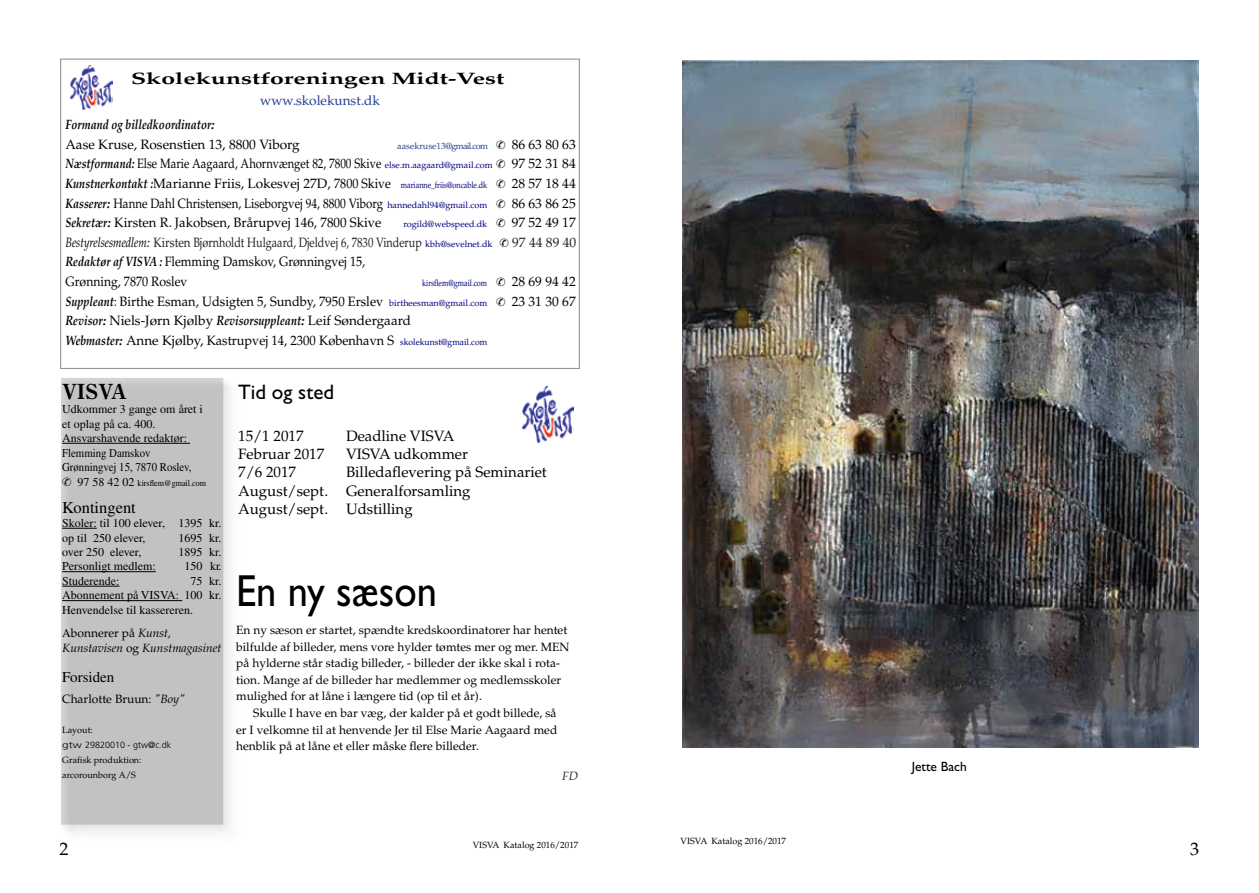
<style>
.page{position:relative;width:1259px;height:893px;background:#fff}
.page>*{position:absolute;margin:0;border:0;box-sizing:border-box;transform-origin:0 0}
.t1{font:45px "Gill Sans";color:#000;scale:.9 1}
.t2{font:21px "Gill Sans";color:#000}
.t3{font:700 21px "Century Oldstyle BT";color:#000}
.t4{font:18px "Palm Springs";color:#000}
.t5{font:700 16.5px "Palm Springs";color:#000;scale:1.5 1}
.t6{font:16.5px "Times";color:#000}
.t7{font:15px/18.1px "Palm Springs";color:#000}
.t8{font:15px "Times";color:#000}
.t9{font:13.5px/19.6px "Palm Springs";color:#000}
.t10{font:13.5px "Palm Springs";color:#222;scale:.85 1}
.t11{font:13.5px "Palm Springs";color:#000;scale:.83 1}
.t12{font:13.5px "Palm Springs";color:#000;scale:.85 1}
.t13{font:13.5px "Palm Springs";color:#000;scale:.8 1}
.t14{font:13.5px/19.6px "Palm Springs";color:#000;scale:.9 1}
.t15{font:italic 700 13.5px "Palm Springs";color:#000;scale:.8 1}
.t16{font:13.5px "Palm Springs";color:#25408f}
.t17{font:13.5px "Gill Sans";color:#000}
.t18{font:13.5px "Palm Springs";color:#222}
.t19{font:12px/16.5px "Palm Springs";color:#000}
.t20{font:12px/14.4px "Times";color:#000}
.t21{font:italic 12px/14.5px "Palm Springs";color:#000}
.t22{font:italic 12px "Palm Springs";color:#222}
.t23{font:9px/15.1px "Palm Springs";color:#000}
.t24{font:9px "Times";color:#000;scale:.9 1}
.t25{font:9px "Palm Springs";color:#25408f}
.t26{font:300 9px "Frutiger";color:#000;scale:1.3 1}
.t27{font:9px "Palm Springs";color:#000080}
.t28{font:9px "Palm Springs";color:#000080;scale:.8 1}
.s1{font-weight:700;font-style:italic}
.s2{font-size:9px;color:#000080}
.s3{font-style:italic;color:#000}
.s4{font-size:12px}
.s5{font-family:"Times";font-style:normal}
.s6{font-style:normal}
.s7{font-style:italic}
</style>
<div class="page">
<svg style="left:63px;top:380px;width:168px;height:453px;background:#c4c4c4"></svg>
<div style="left:60px;top:59px;width:520px;height:310px;border:1px solid #939598"></div>
<img style="left:71px;top:66px;width:41px;height:44px">
<img style="left:522px;top:387px;width:52px;height:56px">
<hr style="left:62px;top:443px;width:128px;height:1px;background:#000">
<hr style="left:62px;top:528px;width:35px;height:1px;background:#000">
<hr style="left:62px;top:571px;width:94px;height:1px;background:#000">
<hr style="left:62px;top:586px;width:57px;height:1px;background:#000">
<hr style="left:62px;top:600px;width:120px;height:1px;background:#000">
<img style="left:682px;top:61px;width:516px;height:687px">
<svg style="left:63px;top:477px;width:8px;height:9px"></svg>
<h3 class="t5" style="left:131px;top:69px;width:250px">Skolekunstforeningen Midt-Vest</h3>
<p class="t16" style="left:260px;top:92px;width:121px">www.skolekunst.dk</p>
<p class="t15" style="left:65px;top:116px;width:188px">Formand og billedkoordinator:</p>
<p class="t9" style="left:65px;top:134px;width:236px">Aase Kruse, Rosenstien 13, 8800 Viborg</p>
<p class="t25" style="left:397px;top:140px;width:92px">aasekruse13@gmail.com</p>
<p class="t9" style="left:512px;top:134px;width:66px">86 63 80 63</p>
<p class="t11" style="left:65px;top:156px;width:516px"><span class="s1">Næstformand:</span> Else Marie Aagaard, Ahornvænget 82, 7800 Skive <span class="s2">else.m.aagaard@gmail.com</span></p>
<p class="t9" style="left:512px;top:154px;width:66px">97 52 31 84</p>
<p class="t9" style="left:65px;top:174px;width:423px"><span class="s1">Kunstnerkontakt :</span>Marianne Friis, Lokesvej 27D, 7800 Skive <span class="s2">marianne_friis@oncable.dk</span></p>
<p class="t9" style="left:512px;top:174px;width:66px">28 57 18 44</p>
<p class="t12" style="left:65px;top:195px;width:498px"><span class="s1">Kasserer:</span> Hanne Dahl Christensen, Liseborgvej 94, 8800 Viborg <span class="s2">hannedahl94@gmail.com</span></p>
<p class="t9" style="left:512px;top:193px;width:66px">86 63 86 25</p>
<p class="t9" style="left:65px;top:213px;width:318px"><span class="s1">Sekretær:</span> Kirsten R. Jakobsen, Brårupvej 146, 7800 Skive</p>
<p class="t27" style="left:403px;top:219px;width:85px">rogild@webspeed.dk</p>
<p class="t9" style="left:512px;top:213px;width:66px">97 52 49 17</p>
<p class="t10" style="left:65px;top:234px;width:504px"><span class="s3">Bestyrelsesmedlem:</span> Kirsten Bjørnholdt Hulgaard, Djeldvej 6, 7830 Vinderup <span class="s2">kbh@sevelnet.dk</span></p>
<p class="t18" style="left:512px;top:234px;width:66px">97 44 89 40</p>
<p class="t14" style="left:65px;top:252px;width:334px"><span class="s1">Redaktør af VISVA :</span> Flemming Damskov, Grønningvej 15,<br>Grønning, 7870 Roslev</p>
<p class="t28" style="left:422px;top:278px;width:83px">kirsflem@gmail.com</p>
<p class="t9" style="left:512px;top:272px;width:66px">28 69 94 42</p>
<p class="t13" style="left:65px;top:293px;width:529px"><span class="s1">Suppleant</span>: Birthe Esman, Udsigten 5, Sundby, 7950 Erslev <span class="s2">birtheesman@gmail.com</span></p>
<p class="t9" style="left:512px;top:292px;width:66px">23 31 30 67</p>
<p class="t9" style="left:65px;top:311px;width:423px"><span class="s1">Revisor:</span> Niels-Jørn Kjølby <span class="s1">Revisorsuppleant:</span> Leif Søndergaard<br><span class="s1">Webmaster:</span> Anne Kjølby, Kastrupvej 14, 2300 København S <span class="s2">skolekunst@gmail.com</span></p>
<h2 class="t3" style="left:62px;top:378px;width:66px">VISVA</h2>
<p class="t20" style="left:62px;top:402px;width:142px">Udkommer 3 gange om året i et oplag på ca. 400.<br>Ansvarshavende redaktør:<br>Flemming Damskov<br>Grønningvej 15, 7870 Roslev,</p>
<p class="t24" style="left:78px;top:477px;width:144px"><span class="s4">97 58 42 02</span> kirsflem@gmail.com</p>
<h3 class="t6" style="left:62px;top:498px;width:75px">Kontingent</h3>
<p class="t20" style="left:62px;top:516px;width:161px">Skoler: til 100 elever, 1395 kr. op til 250 elever,</p>
<h2 class="t2" style="left:238px;top:380px;width:98px">Tid og sted</h2>
<p class="t7" style="left:238px;top:427px;width:67px">15/1 2017</p>
<p class="t7" style="left:346px;top:427px;width:110px">Deadline VISVA</p>
<p class="t7" style="left:238px;top:445px;width:87px">Februar 2017</p>
<p class="t7" style="left:346px;top:445px;width:123px">VISVA udkommer</p>
<p class="t7" style="left:238px;top:463px;width:59px">7/6 2017</p>
<p class="t7" style="left:238px;top:463px;width:310px;text-indent:108px">Billedaflevering på Seminariet<br>August/sept. Generalforsamling<br>August/sept. Udstilling</p>
<p class="t20" style="left:178px;top:530px;width:45px">1695 kr.</p>
<p class="t20" style="left:62px;top:545px;width:81px">over 250 elever,</p>
<p class="t20" style="left:178px;top:545px;width:45px">1895 kr.</p>
<p class="t20" style="left:62px;top:559px;width:95px">Personligt medlem:</p>
<p class="t20" style="left:184px;top:559px;width:39px">150 kr.</p>
<p class="t20" style="left:62px;top:574px;width:59px">Studerende:</p>
<p class="t20" style="left:62px;top:574px;width:161px;text-align:justify;text-indent:128px">75 kr.<br>Abonnement på VISVA: 100 kr.<br>Henvendelse til kassereren.</p>
<p class="t21" style="left:62px;top:626px;width:161px"><span class="s5">A</span><span class="s6">bonnerer på</span> Kunst,<br>Kunstavisen <span class="s6">og</span> Kunstmagasinet</p>
<p class="t8" style="left:62px;top:669px;width:54px">Forsiden</p>
<p class="t19" style="left:62px;top:690px;width:125px">Charlotte Bruun: <span class="s7">"Boy"</span></p>
<p class="t23" style="left:62px;top:722px;width:32px">Layout:</p>
<p class="t26" style="left:62px;top:740px;width:85px">gtw 29820010 - gtw@c.dk</p>
<p class="t23" style="left:62px;top:753px;width:81px">Grafisk produktion: arcorounborg A/S</p>
<h1 class="t1" style="left:236px;top:565px;width:225px">En ny sæson</h1>
<p class="t19" style="left:236px;top:622px;width:335px">En ny sæson er startet, spændte kredskoordinatorer har hentet bilfulde af billeder, mens vore hylder tømtes mer og mer. MEN på hylderne står stadig billeder, - billeder der ikke skal i rota&shy;tion. Mange af de billeder har medlemmer og medlemsskoler mulighed for at låne i længere tid (op til et år).</p>
<p class="t19" style="left:236px;top:705px;width:323px;text-align:justify;text-indent:17px">Skulle I have en bar væg, der kalder på et godt billede, så er I velkomne til at henvende Jer til Else Marie Aagaard med henblik på at låne et eller måske flere billeder.</p>
<p class="t22" style="left:562px;top:769px;width:18px">FD</p>
<p class="t17" style="left:912px;top:759px;width:56px">Jette Bach</p>
<p class="t23" style="left:680px;top:834px;width:107px">VISVA Katalog 2016/2017</p>
<p class="t23" style="left:473px;top:837px;width:107px">VISVA Katalog 2016/2017</p>
<h3 class="t4" style="left:60px;top:838px;width:10px">2</h3>
<h3 class="t4" style="left:1190px;top:838px;width:10px">3</h3>
</div>
